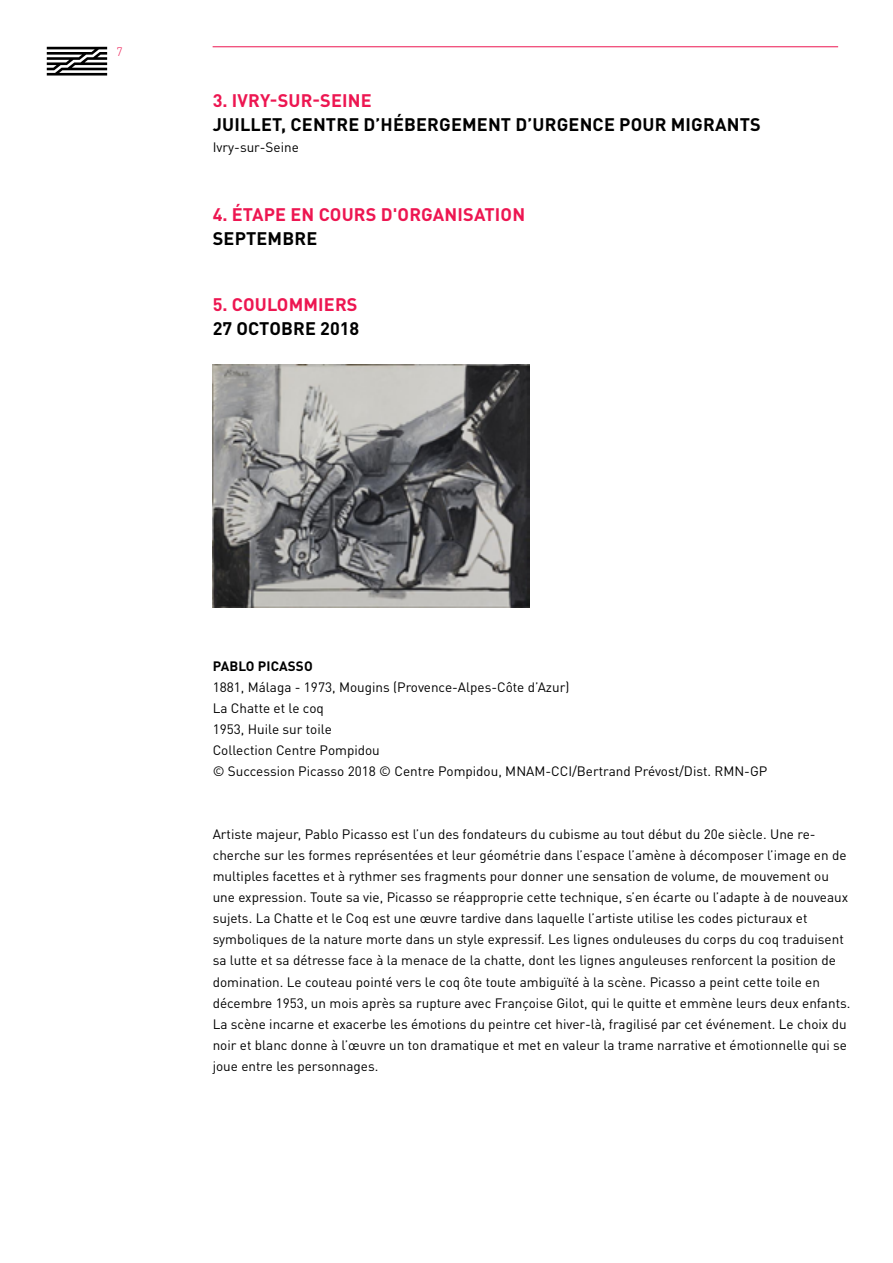
<style>
.page{position:relative;width:893px;height:1263px;background:#fff}
.page>*{position:absolute;margin:0;border:0;box-sizing:border-box;transform-origin:0 0}
.t1{font:700 18px "DINOT";letter-spacing:.01em;color:#000}
.t2{font:700 18px "DINOT";letter-spacing:.01em;color:#ed1651}
.t3{font:13.5px/21px "DINOT";color:#000}
.t4{font:700 13.5px "DINOT";letter-spacing:.005em;color:#000}
.t5{font:300 12px "DINOT";color:#ed1651}
</style>
<div class="page">
<svg style="left:47px;top:47px;width:60px;height:29px"></svg>
<hr style="left:213px;top:47px;width:625px;height:1px;background:#ed1651">
<img style="left:213px;top:365px;width:316px;height:242px">
<p class="t5" style="left:117px;top:44px;width:8px">7</p>
<h1 class="t2" style="left:213px;top:89px;width:161px">3. IVRY-SUR-SEINE</h1>
<h1 class="t1" style="left:213px;top:113px;width:21px">JUILLET</h1>
<h1 class="t1" style="left:281px;top:113px;width:22px">, CENTRE</h1>
<h1 class="t1" style="left:364px;top:113px;width:65px">D’HÉBERGE</h1>
<h1 class="t1" style="left:462px;top:113px;width:27px">MENT</h1>
<h1 class="t1" style="left:516px;top:113px;width:30px">D’URGENCE</h1>
<h1 class="t1" style="left:619px;top:113px;width:78px">POUR MIGRANT</h1>
<h1 class="t1" style="left:750px;top:113px;width:12px">S</h1>
<p class="t3" style="left:213px;top:137px;width:88px">Ivry-sur-Seine</p>
<h1 class="t2" style="left:213px;top:203px;width:314px">4. ÉTAPE EN COURS D'ORGANISATION</h1>
<h1 class="t1" style="left:213px;top:227px;width:93px">SEPTEMBRE</h1>
<h1 class="t2" style="left:213px;top:293px;width:79px">5. COULOMM</h1>
<h1 class="t2" style="left:318px;top:293px;width:39px">IERS</h1>
<h1 class="t1" style="left:213px;top:317px;width:148px">27 OCTOBRE 2018</h1>
<p class="t4" style="left:213px;top:658px;width:101px">PABLO PICASSO</p>
<p class="t3" style="left:213px;top:677px;width:556px">1881, Málaga - 1973, Mougins (Provence-Alpes-Côte d’Azur)<br>La Chatte et le coq<br>1953, Huile sur toile<br>Collection Centre Pompidou<br>© Succession Picasso 2018 © Centre Pompidou, MNAM-CCI/Bertrand Prévost/Dist. RMN-GP</p>
<p class="t3" style="left:213px;top:824px;width:639px">Artiste majeur, Pablo Picasso est l’un des fondateurs du cubisme au tout début du 20e siècle. Une re&shy;cherche sur les formes représentées et leur géométrie dans l’espace l’amène à décomposer l’image en de multiples facettes et à rythmer ses fragments pour donner une sensation de volume, de mouvement ou une expression. Toute sa vie, Picasso se réapproprie cette technique, s’en écarte ou l’adapte à de nouveaux sujets. La Chatte et le Coq est une œuvre tardive dans laquelle l’artiste utilise les codes picturaux et symboliques de la nature morte dans un style expressif. Les lignes onduleuses du corps du coq traduisent sa lutte et sa détresse face à la menace de la chatte, dont les lignes anguleuses renforcent la position de domination. Le couteau pointé vers le coq ôte toute ambiguïté à la scène. Picasso a peint cette toile en décembre 1953, un mois après sa rupture avec Françoise Gilot, qui le quitte et emmène leurs deux enfants.<br>La scène incarne et exacerbe les émotions du peintre cet hiver-là, fragilisé par cet événement. Le choix du noir et blanc donne à l’œuvre un ton dramatique et met en valeur la trame narrative et émotionnelle qui se joue entre les personnages.</p>
</div>
